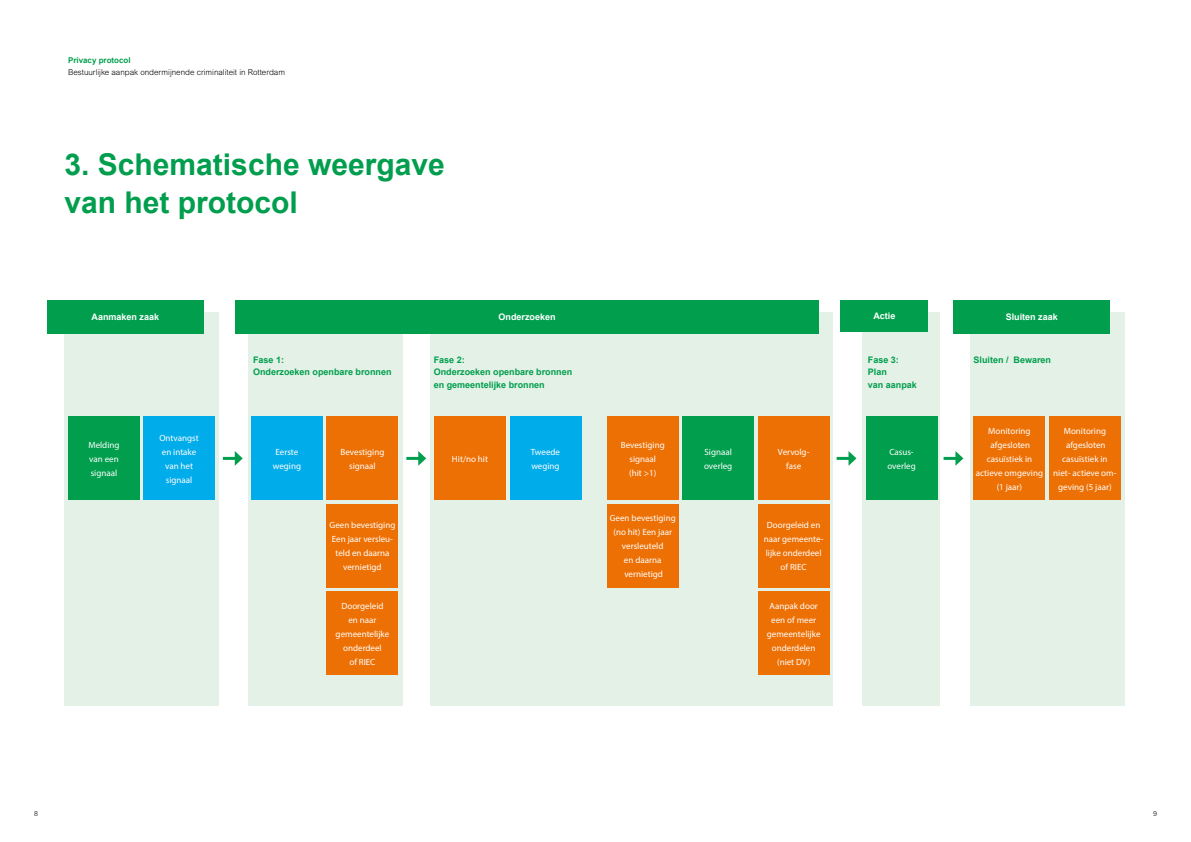
<style>
.page{position:relative;width:1191px;height:842px;background:#fff}
.page>*{position:absolute;margin:0;border:0;box-sizing:border-box;transform-origin:0 0}
.t1{font:700 30px/37.5px "Arial";color:#009e4d}
.t2{font:9px/14px "Myriad Pro";color:#fff;text-align:center}
.t3{font:700 9px/12.5px "Arial";color:#009e4d}
.t4{font:700 9px "Arial";color:#fff}
.t5{font:300 8px "Arial";color:#000}
.t6{font:700 8px "Arial";color:#009e4d}
.t7{font:300 7px "Arial";color:#000}
</style>
<div class="page">
<div style="left:64px;top:312px;width:154px;height:394px;background:#e4f1e6"></div>
<div style="left:970px;top:312px;width:154px;height:394px;background:#e4f1e6"></div>
<div style="left:862px;top:312px;width:78px;height:394px;background:#e4f1e6"></div>
<div style="left:248px;top:313px;width:154px;height:393px;background:#e4f1e6"></div>
<div style="left:430px;top:313px;width:403px;height:393px;background:#e4f1e6"></div>
<div style="left:68px;top:417px;width:72px;height:83px;background:#009e4d"></div>
<div style="left:682px;top:417px;width:72px;height:83px;background:#009e4d"></div>
<div style="left:1049px;top:417px;width:71px;height:83px;background:#ed7004"></div>
<div style="left:143px;top:417px;width:72px;height:83px;background:#00ace9"></div>
<div style="left:251px;top:417px;width:72px;height:83px;background:#00ace9"></div>
<div style="left:865px;top:417px;width:72px;height:83px;background:#009e4d"></div>
<div style="left:973px;top:417px;width:72px;height:83px;background:#ed7004"></div>
<div style="left:326px;top:417px;width:72px;height:83px;background:#ed7004"></div>
<div style="left:434px;top:417px;width:72px;height:83px;background:#ed7004"></div>
<div style="left:607px;top:417px;width:71px;height:83px;background:#ed7004"></div>
<div style="left:758px;top:417px;width:71px;height:83px;background:#ed7004"></div>
<div style="left:607px;top:504px;width:71px;height:84px;background:#ed7004"></div>
<div style="left:758px;top:504px;width:71px;height:84px;background:#ed7004"></div>
<div style="left:758px;top:592px;width:71px;height:83px;background:#ed7004"></div>
<div style="left:509px;top:417px;width:72px;height:83px;background:#00ace9"></div>
<div style="left:326px;top:504px;width:72px;height:84px;background:#ed7004"></div>
<div style="left:326px;top:592px;width:72px;height:83px;background:#ed7004"></div>
<div style="left:47px;top:300px;width:157px;height:34px;background:#009e4d"></div>
<div style="left:953px;top:300px;width:157px;height:34px;background:#009e4d"></div>
<div style="left:840px;top:300px;width:88px;height:32px;background:#009e4d"></div>
<div style="left:235px;top:300px;width:584px;height:34px;background:#009e4d"></div>
<hr style="left:223px;top:457px;width:14px;height:3px;background:#009e4d">
<svg style="left:235px;top:451px;width:8px;height:15px"></svg>
<hr style="left:406px;top:457px;width:15px;height:3px;background:#009e4d">
<svg style="left:418px;top:451px;width:8px;height:15px"></svg>
<hr style="left:836px;top:457px;width:15px;height:3px;background:#009e4d">
<svg style="left:848px;top:451px;width:8px;height:15px"></svg>
<hr style="left:943px;top:457px;width:15px;height:3px;background:#009e4d">
<svg style="left:955px;top:451px;width:8px;height:15px"></svg>
<p class="t6" style="left:68px;top:54px;width:64px">Privacy protocol</p>
<p class="t5" style="left:68px;top:68px;width:218px">Bestuurlijke aanpak ondermijnende criminaliteit in Rotterdam</p>
<h1 class="t1" style="left:64px;top:147px;width:382px">3. Schematische weergave van het protocol</h1>
<p class="t4" style="left:92px;top:311px;width:69px">Aanmaken zaak</p>
<p class="t4" style="left:498px;top:311px;width:59px">Onderzoeken</p>
<p class="t4" style="left:873px;top:310px;width:24px">Actie</p>
<p class="t4" style="left:1005px;top:311px;width:54px">Sluiten zaak</p>
<p class="t3" style="left:253px;top:353px;width:140px">Fase 1:<br>Onderzoeken openbare bronnen</p>
<p class="t3" style="left:434px;top:353px;width:140px">Fase 2:<br>Onderzoeken openbare bronnen en gemeentelijke bronnen</p>
<p class="t3" style="left:868px;top:353px;width:51px">Fase 3:<br>Plan<br>van aanpak</p>
<p class="t3" style="left:973px;top:353px;width:79px">Sluiten / Bewaren</p>
<p class="t2" style="left:159px;top:431px;width:41px">Ontvangst en intake van het signaal</p>
<p class="t2" style="left:88px;top:438px;width:33px;text-align:justify">Melding van een signaal</p>
<p class="t2" style="left:704px;top:445px;width:30px;text-align:left">Signaal overleg</p>
<p class="t2" style="left:621px;top:438px;width:45px">Bevestiging signaal<br>(hit &gt;1)</p>
<p class="t2" style="left:778px;top:445px;width:33px">Vervolg&shy;fase</p>
<p class="t2" style="left:610px;top:511px;width:67px">Geen bevestiging (no hit) Een jaar versleuteld<br>en daarna vernietigd</p>
<p class="t2" style="left:763px;top:518px;width:61px">Doorgeleid en naar gemeente&shy;lijke onderdeel of RIEC</p>
<p class="t2" style="left:767px;top:599px;width:55px">Aanpak door een of meer gemeentelijke onderdelen (niet DV)</p>
<p class="t2" style="left:531px;top:445px;width:31px;text-align:left">Tweede weging</p>
<p class="t2" style="left:273px;top:445px;width:30px;text-align:left">Eerste weging</p>
<p class="t2" style="left:887px;top:445px;width:30px;text-align:left">Casus&shy;overleg</p>
<p class="t2" style="left:340px;top:445px;width:45px">Bevestiging signaal</p>
<p class="t2" style="left:452px;top:452px;width:38px">Hit/no hit</p>
<p class="t2" style="left:329px;top:518px;width:67px">Geen bevestiging<br>Een jaar versleu&shy;teld en daarna vernietigd</p>
<p class="t2" style="left:336px;top:599px;width:55px">Doorgeleid en naar gemeentelijke onderdeel<br>of RIEC</p>
<p class="t2" style="left:975px;top:424px;width:69px">Monitoring afgesloten casuïstiek in actieve omgeving (1 jaar)</p>
<p class="t2" style="left:1053px;top:424px;width:65px">Monitoring afgesloten casuïstiek in niet- actieve om&shy;geving (5 jaar)</p>
<p class="t7" style="left:34px;top:810px;width:5px">8</p>
<p class="t7" style="left:1153px;top:810px;width:5px">9</p>
</div>
